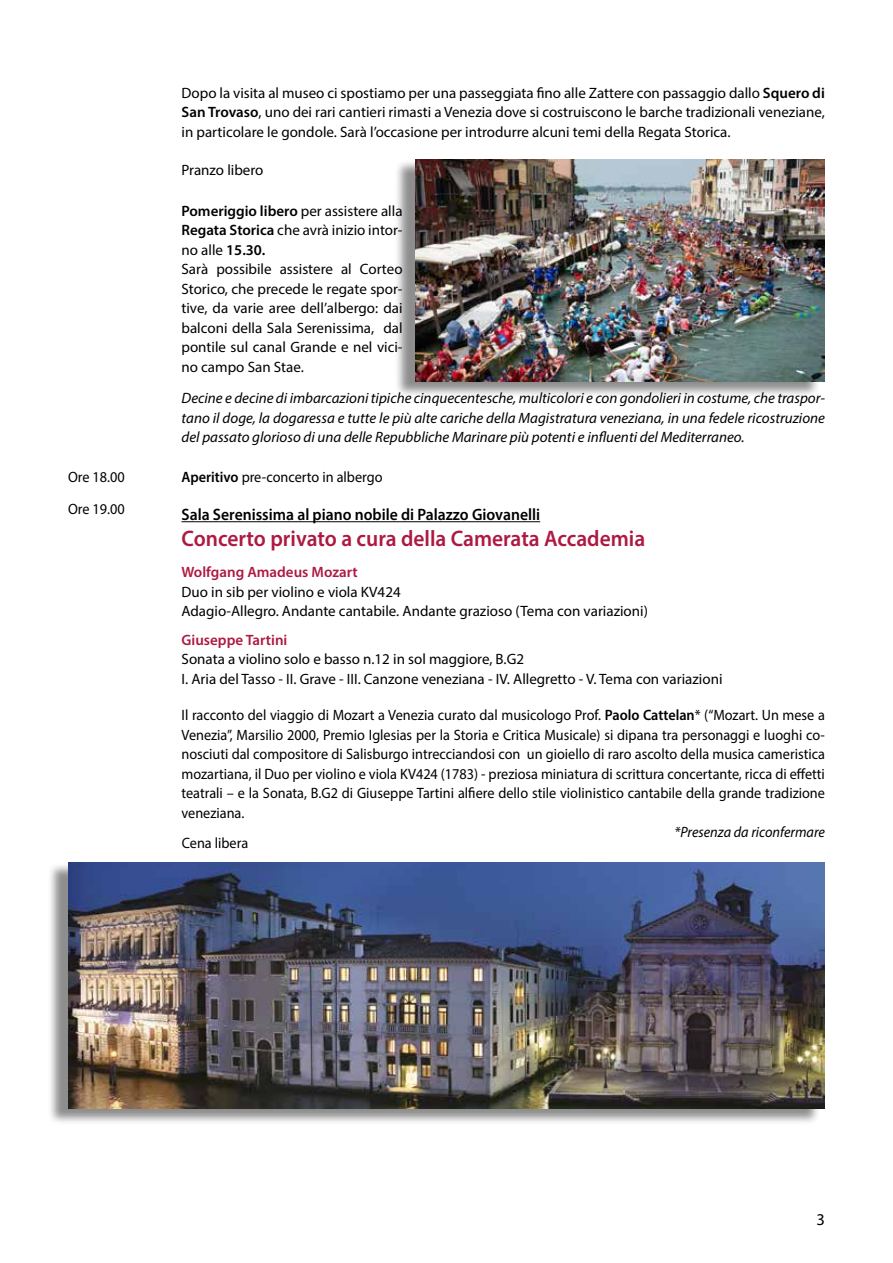
<style>
.page{position:relative;width:893px;height:1263px;background:#fff}
.page>*{position:absolute;margin:0;border:0;box-sizing:border-box;transform-origin:0 0}
.t1{font:600 22.5px "Myriad Pro";color:#ae1941;scale:.95 1}
.t2{font:600 16.5px "Myriad Pro";color:#000;scale:.95 1}
.t3{font:16.5px "Myriad Pro";color:#000}
.t4{font:15px/19.5px "Myriad Pro";color:#000}
.t5{font:15px/19.5px "Myriad Pro";color:#000;text-align:justify;scale:.95 1}
.t6{font:italic 15px/19.5px "Myriad Pro";color:#000;text-align:justify}
.t7{font:600 15px "Myriad Pro";color:#ae1941}
.t8{font:italic 15px "Myriad Pro";color:#000;scale:.95 1}
.s1{font-weight:600}
</style>
<div class="page">
<div style="left:394px;top:159px;width:427px;height:238px;background:#000;opacity:.45"></div>
<img style="left:415px;top:159px;width:410px;height:222px">
<hr style="left:182px;top:521px;width:358px;height:1px;background:#000">
<div style="left:47px;top:862px;width:773px;height:263px;background:#000;opacity:.45"></div>
<img style="left:68px;top:862px;width:757px;height:247px">
<p class="t4" style="left:182px;top:83px;width:645px;text-align:justify">Dopo la visita al museo ci spostiamo per una passeggiata fino alle Zattere con passaggio dallo <span class="s1">Squero di San Trovaso</span>, uno dei rari cantieri rimasti a Venezia dove si costruiscono le barche tradizionali veneziane, in particolare le gondole. Sarà l’occasione per introdurre alcuni temi della Regata Storica.</p>
<p class="t4" style="left:182px;top:160px;width:83px">Pranzo libero</p>
<p class="t4" style="left:182px;top:201px;width:223px"><span class="s1">Pomeriggio libero</span> per assistere alla<br><span class="s1">Regata Storica</span> che avrà inizio intor&shy;no alle <span class="s1">15.30.<br></span>Sarà possibile assistere al Corteo<br>Storico, che precede le regate spor&shy;tive, da varie aree dell’albergo: dai balconi della Sala Serenissima, dal pontile sul canal Grande e nel vici&shy;no campo San Stae.</p>
<p class="t6" style="left:182px;top:388px;width:645px">Decine e decine di imbarcazioni tipiche cinquecentesche, multicolori e con gondolieri in costume, che traspor&shy;tano il doge, la dogaressa e tutte le più alte cariche della Magistratura veneziana, in una fedele ricostruzione del passato glorioso di una delle Repubbliche Marinare più potenti e influenti del Mediterraneo.</p>
<p class="t5" style="left:68px;top:466px;width:61px">Ore 18.00</p>
<p class="t5" style="left:182px;top:466px;width:213px"><span class="s1">Aperitivo</span> pre-concerto in albergo</p>
<p class="t5" style="left:68px;top:499px;width:61px">Ore 19.00</p>
<p class="t2" style="left:182px;top:504px;width:379px">Sala Serenissima al piano nobile di Palazzo Giovanelli</p>
<h1 class="t1" style="left:182px;top:524px;width:490px">Concerto privato a cura della Camerata Accademia</h1>
<p class="t7" style="left:182px;top:562px;width:178px">Wolfgang Amadeus Mozart</p>
<p class="t4" style="left:182px;top:582px;width:468px">Duo in sib per violino e viola KV424<br>Adagio-Allegro. Andante cantabile. Andante grazioso (Tema con variazioni)</p>
<p class="t7" style="left:182px;top:630px;width:107px">Giuseppe Tartini</p>
<p class="t4" style="left:182px;top:649px;width:542px">Sonata a violino solo e basso n.12 in sol maggiore, B.G2<br>I. Aria del Tasso - II. Grave - III. Canzone veneziana - IV. Allegretto - V. Tema con variazioni</p>
<p class="t5" style="left:182px;top:705px;width:679px">Il racconto del viaggio di Mozart a Venezia curato dal musicologo Prof. <span class="s1">Paolo Cattelan</span>* (“Mozart. Un mese a Venezia”, Marsilio 2000, Premio Iglesias per la Storia e Critica Musicale) si dipana tra personaggi e luoghi co&shy;nosciuti dal compositore di Salisburgo intrecciandosi con un gioiello di raro ascolto della musica cameristica mozartiana, il Duo per violino e viola KV424 (1783) - preziosa miniatura di scrittura concertante, ricca di effetti teatrali – e la Sonata, B.G2 di Giuseppe Tartini alfiere dello stile violinistico cantabile della grande tradizione veneziana.</p>
<p class="t8" style="left:675px;top:823px;width:160px">*Presenza da riconfermare</p>
<p class="t5" style="left:182px;top:833px;width:71px">Cena libera</p>
<p class="t3" style="left:816px;top:1210px;width:10px">3</p>
</div>
